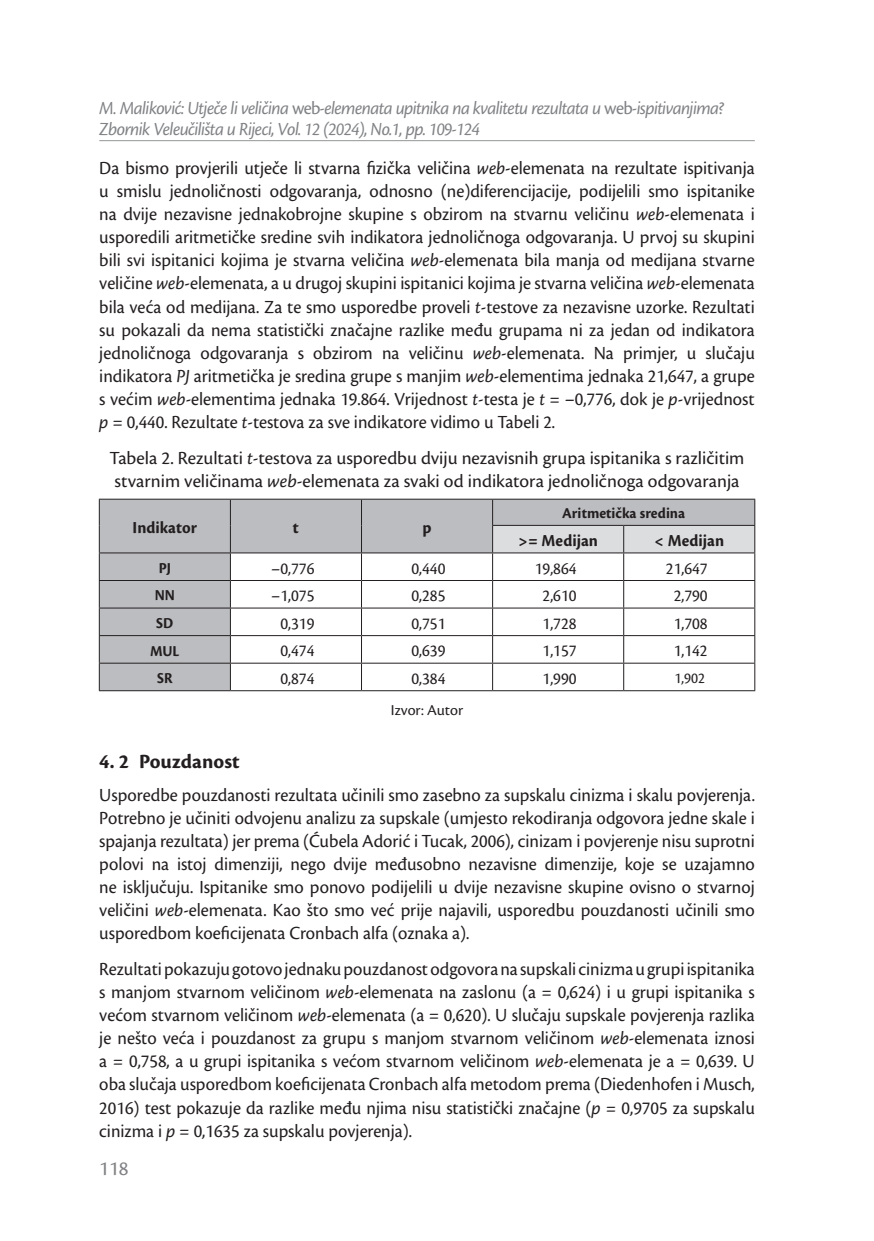
<style>
.page{position:relative;width:874px;height:1241px;background:#fff}
.page>*{position:absolute;margin:0;border:0;box-sizing:border-box;transform-origin:0 0}
.t1{font:700 21px "Cronos Pro";letter-spacing:.005em;color:#231f20}
.t2{font:21px "Cronos Pro";color:#808285}
.t3{font:19.25px/23.1px "Cronos Pro";color:#231f20;text-align:justify;scale:.96 1}
.t4{font:19.25px/23.1px "Cronos Pro";color:#231f20}
.t5{font:italic 19.25px/21px "Cronos Pro";letter-spacing:-.035em;color:#808285;scale:.96 1}
.t6{font:17.5px "Cronos Pro";color:#231f20;scale:.96 1}
.t7{font:700 17.5px "Cronos Pro";letter-spacing:.005em;color:#231f20;scale:.96 1}
.t8{font:700 15.75px "Cronos Pro";color:#231f20;scale:.96 1}
.t9{font:15.75px "Cronos Pro";color:#231f20}
.t10{font:15.75px "Cronos Pro";color:#231f20;scale:.96 1}
.s1{font-style:normal}
.s2{font-style:italic}
</style>
<div class="page">
<hr style="left:99px;top:140px;width:655px;height:1px;background:#939598">
<svg style="left:100px;top:499px;width:392px;height:191px;fill:#bcbdc0"></svg>
<hr style="left:99px;top:580px;width:131px;height:1px;background:#231f20">
<hr style="left:230px;top:580px;width:131px;height:1px;background:#231f20">
<hr style="left:361px;top:580px;width:131px;height:1px;background:#231f20">
<hr style="left:99px;top:607px;width:131px;height:1px;background:#231f20">
<hr style="left:230px;top:607px;width:131px;height:1px;background:#231f20">
<hr style="left:361px;top:607px;width:131px;height:1px;background:#231f20">
<hr style="left:99px;top:635px;width:131px;height:1px;background:#231f20">
<hr style="left:230px;top:635px;width:131px;height:1px;background:#231f20">
<hr style="left:361px;top:635px;width:131px;height:1px;background:#231f20">
<hr style="left:99px;top:662px;width:131px;height:1px;background:#231f20">
<hr style="left:230px;top:662px;width:131px;height:1px;background:#231f20">
<hr style="left:361px;top:662px;width:131px;height:1px;background:#231f20">
<svg style="left:361px;top:499px;width:1px;height:191px"></svg>
<hr style="left:230px;top:690px;width:131px;height:1px;background:#231f20">
<hr style="left:361px;top:690px;width:131px;height:1px;background:#231f20">
<hr style="left:492px;top:690px;width:131px;height:1px;background:#231f20">
<hr style="left:623px;top:690px;width:131px;height:1px;background:#231f20">
<hr style="left:230px;top:498px;width:131px;height:1px;background:#231f20">
<hr style="left:361px;top:498px;width:131px;height:1px;background:#231f20">
<hr style="left:492px;top:498px;width:131px;height:1px;background:#231f20">
<hr style="left:623px;top:498px;width:131px;height:1px;background:#231f20">
<hr style="left:99px;top:552px;width:131px;height:1px;background:#231f20">
<hr style="left:230px;top:552px;width:131px;height:1px;background:#231f20">
<hr style="left:361px;top:552px;width:131px;height:1px;background:#231f20">
<hr style="left:99px;top:498px;width:131px;height:1px;background:#231f20">
<svg style="left:99px;top:499px;width:1px;height:191px"></svg>
<svg style="left:230px;top:499px;width:1px;height:191px"></svg>
<hr style="left:99px;top:690px;width:131px;height:1px;background:#231f20">
<svg style="left:492px;top:499px;width:263px;height:191px"></svg>
<hr style="left:492px;top:552px;width:131px;height:1px;background:#231f20">
<hr style="left:623px;top:552px;width:131px;height:1px;background:#231f20">
<p class="t5" style="left:99px;top:98px;width:652px">M. Maliković: Utječe li veličina <span class="s1">web</span>-elemenata upitnika na kvalitetu rezultata u <span class="s1">web</span>-ispitivanjima?<br>Zbornik Veleučilišta u Rijeci, Vol. 12 (2024), No.1, pp. 109-124</p>
<p class="t3" style="left:99px;top:156px;width:684px">Da bismo provjerili utječe li stvarna fizička veličina <span class="s2">web</span>-elemenata na rezultate ispitivanja u smislu jednoličnosti odgovaranja, odnosno (ne)diferencijacije, podijelili smo ispitanike na dvije nezavisne jednakobrojne skupine s obzirom na stvarnu veličinu <span class="s2">web</span>-elemenata i usporedili aritmetičke sredine svih indikatora jednoličnoga odgovaranja. U prvoj su skupini bili svi ispitanici kojima je stvarna veličina <span class="s2">web</span>-elemenata bila manja od medijana stvarne veličine <span class="s2">web</span>-elemenata, a u drugoj skupini ispitanici kojima je stvarna veličina <span class="s2">web</span>-elemenata bila veća od medijana. Za te smo usporedbe proveli <span class="s2">t</span>-testove za nezavisne uzorke. Rezultati su pokazali da nema statistički značajne razlike među grupama ni za jedan od indikatora jednoličnoga odgovaranja s obzirom na veličinu <span class="s2">web</span>-elemenata. Na primjer, u slučaju indikatora <span class="s2">PJ</span> aritmetička je sredina grupe s manjim <span class="s2">web</span>-elementima jednaka 21,647, a grupe s većim <span class="s2">web</span>-elementima jednaka 19.864. Vrijednost <span class="s2">t</span>-testa je <span class="s2">t</span> = –0,776, dok je <span class="s2">p</span>-vrijednost <span class="s2">p</span> = 0,440. Rezultate <span class="s2">t</span>-testova za sve indikatore vidimo u Tabeli 2.</p>
<p class="t4" style="left:110px;top:446px;width:636px">Tabela 2. Rezultati <span class="s2">t</span>-testova za usporedbu dviju nezavisnih grupa ispitanika s različitim stvarnim veličinama <span class="s2">web</span>-elemenata za svaki od indikatora jednoličnoga odgovaranja</p>
<p class="t7" style="left:133px;top:517px;width:69px">Indikator</p>
<p class="t7" style="left:293px;top:517px;width:8px">t</p>
<p class="t7" style="left:422px;top:517px;width:11px">p</p>
<p class="t8" style="left:562px;top:504px;width:129px">Aritmetička sredina</p>
<p class="t7" style="left:518px;top:530px;width:85px">&gt;= Medijan</p>
<p class="t7" style="left:654px;top:530px;width:74px">&lt; Medijan</p>
<p class="t8" style="left:159px;top:559px;width:14px">PJ</p>
<p class="t6" style="left:271px;top:558px;width:47px">–0,776</p>
<p class="t6" style="left:411px;top:558px;width:37px">0,440</p>
<p class="t6" style="left:534px;top:558px;width:45px">19,864</p>
<p class="t6" style="left:665px;top:558px;width:45px">21,647</p>
<p class="t8" style="left:155px;top:586px;width:23px">NN</p>
<p class="t6" style="left:271px;top:585px;width:47px">–1,075</p>
<p class="t6" style="left:411px;top:585px;width:37px">0,285</p>
<p class="t6" style="left:542px;top:585px;width:37px">2,610</p>
<p class="t6" style="left:673px;top:585px;width:37px">2,790</p>
<p class="t8" style="left:156px;top:614px;width:19px">SD</p>
<p class="t6" style="left:280px;top:613px;width:37px">0,319</p>
<p class="t6" style="left:411px;top:613px;width:37px">0,751</p>
<p class="t6" style="left:542px;top:613px;width:37px">1,728</p>
<p class="t6" style="left:673px;top:613px;width:37px">1,708</p>
<p class="t8" style="left:150px;top:641px;width:32px">MUL</p>
<p class="t6" style="left:280px;top:640px;width:37px">0,474</p>
<p class="t6" style="left:411px;top:640px;width:37px">0,639</p>
<p class="t6" style="left:542px;top:640px;width:37px">1,157</p>
<p class="t6" style="left:673px;top:640px;width:37px">1,142</p>
<p class="t8" style="left:157px;top:669px;width:18px">SR</p>
<p class="t6" style="left:280px;top:668px;width:37px">0,874</p>
<p class="t6" style="left:411px;top:668px;width:37px">0,384</p>
<p class="t6" style="left:542px;top:668px;width:37px">1,990</p>
<p class="t10" style="left:674px;top:669px;width:33px">1,902</p>
<p class="t9" style="left:391px;top:701px;width:74px">Izvor: Autor</p>
<p class="t1" style="left:99px;top:748px;width:142px">4. 2 Pouzdanost</p>
<p class="t3" style="left:99px;top:783px;width:684px">Usporedbe pouzdanosti rezultata učinili smo zasebno za supskalu cinizma i skalu povjerenja.<br>Potrebno je učiniti odvojenu analizu za supskale (umjesto rekodiranja odgovora jedne skale i spajanja rezultata) jer prema (Ćubela Adorić i Tucak, 2006), cinizam i povjerenje nisu suprotni polovi na istoj dimenziji, nego dvije međusobno nezavisne dimenzije, koje se uzajamno ne isključuju. Ispitanike smo ponovo podijelili u dvije nezavisne skupine ovisno o stvarnoj veličini <span class="s2">web</span>-elemenata. Kao što smo već prije najavili, usporedbu pouzdanosti učinili smo usporedbom koeficijenata Cronbach alfa (oznaka a).</p>
<p class="t3" style="left:99px;top:957px;width:684px">Rezultati pokazuju gotovo jednaku pouzdanost odgovora na supskali cinizma u grupi ispitanika s manjom stvarnom veličinom <span class="s2">web</span>-elemenata na zaslonu (a = 0,624) i u grupi ispitanika s većom stvarnom veličinom <span class="s2">web</span>-elemenata (a = 0,620). U slučaju supskale povjerenja razlika je nešto veća i pouzdanost za grupu s manjom stvarnom veličinom <span class="s2">web</span>-elemenata iznosi a = 0,758, a u grupi ispitanika s većom stvarnom veličinom <span class="s2">web</span>-elemenata je a = 0,639. U oba slučaja usporedbom koeficijenata Cronbach alfa metodom prema (Diedenhofen i Musch, 2016) test pokazuje da razlike među njima nisu statistički značajne (<span class="s2">p</span> = 0,9705 za supskalu cinizma i <span class="s2">p</span> = 0,1635 za supskalu povjerenja).</p>
<p class="t2" style="left:99px;top:1156px;width:31px">118</p>
</div>
